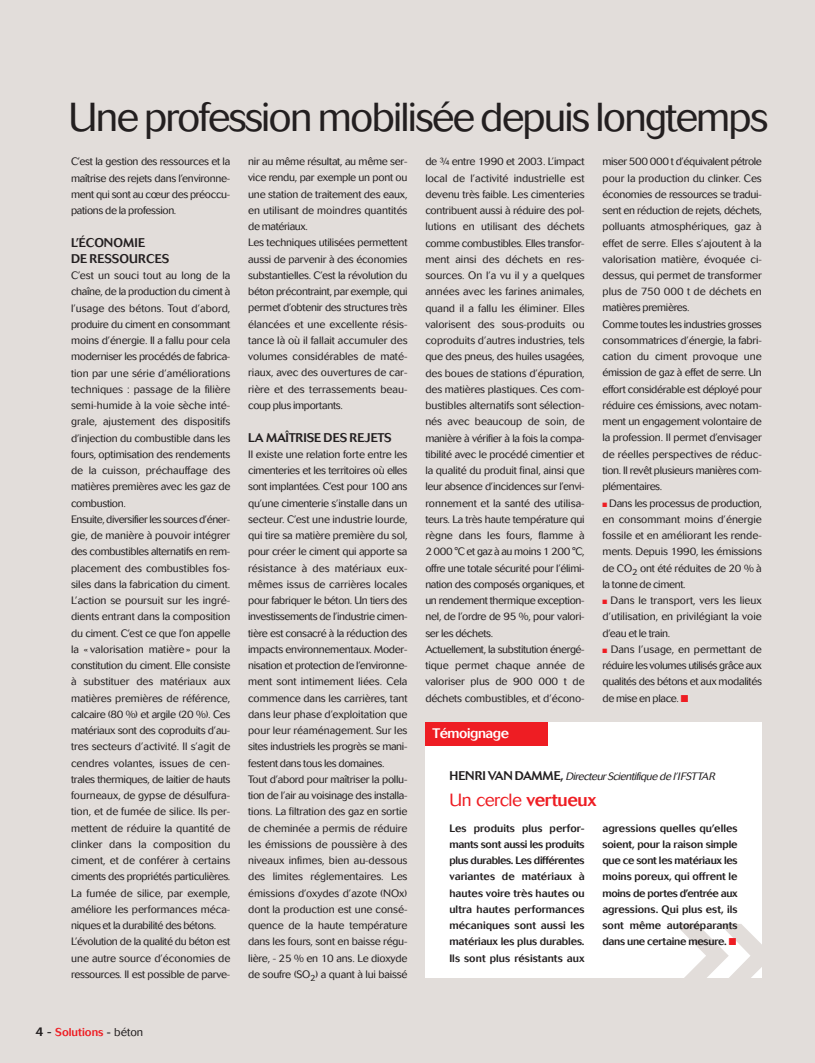
<style>
.page{position:relative;width:815px;height:1063px;background:#e2ddda}
.page>*{position:absolute;margin:0;border:0;box-sizing:border-box;transform-origin:0 0}
.t1{font:300 272.5px "Cosmos";color:#e2ddda}
.t2{font:300 40px "Cosmos";letter-spacing:-.045em;color:#231f20}
.t3{font:300 17.5px "Cosmos";letter-spacing:-.02em;color:#ee1d23}
.t4{font:500 13.75px "Cosmos";letter-spacing:-.03em;color:#fff}
.t5{font:500 12.5px/16.2px "Cosmos";color:#231f20}
.t6{font:500 11.25px "Cosmos";color:#ee1d23}
.t7{font:300 10.62px/16.2px "Cosmos";letter-spacing:-.015em;color:#231f20}
.t8{font:500 10.62px/16.2px "Cosmos";letter-spacing:.005em;color:#231f20;text-align:justify}
.t9{font:italic 300 10.62px "Cosmos";color:#231f20}
.s1{font-size:12.5px;color:#231f20}
.s2{color:#231f20}
.s3{font-weight:300;color:#231f20}
.s4{color:#ee1d23}
.s5{font-weight:500;font-style:normal;font-size:12.5px}
.s6{font-weight:500}
</style>
<div class="page">
<div style="left:425px;top:723px;width:337px;height:255px;background:#fff"></div>
<div style="left:425px;top:723px;width:123px;height:23px;background:#ee1d23"></div>
<h2 class="t2" style="left:68px;top:101px;width:701px">Une profession mobilisée depuis longtemps</h2>
<p class="t7" style="left:71px;top:154px;width:161px;text-align:justify">C’est la gestion des ressources et la maîtrise des rejets dans l’environne&shy;ment qui sont au cœur des préoccu&shy;pations de la profession.</p>
<p class="t5" style="left:71px;top:235px;width:100px">L’ÉCONOMIE<br>DE RESSOURCES</p>
<p class="t7" style="left:71px;top:268px;width:161px">C’est un souci tout au long de la chaîne, de la production du ciment à l’usage des bétons. Tout d’abord, produire du ciment en consommant moins d’énergie. Il a fallu pour cela moderniser les procédés de fabrica&shy;tion par une série d’améliorations techniques : passage de la filière semi-humide à la voie sèche inté&shy;grale, ajustement des dispositifs d’injection du combustible dans les fours, optimisation des rendements de la cuisson, préchauffage des matières premières avec les gaz de combustion.<br>Ensuite, diversifier les sources d’éner&shy;gie, de manière à pouvoir intégrer des combustibles alternatifs en rem&shy;placement des combustibles fos&shy;siles dans la fabrication du ciment.<br>L’action se poursuit sur les ingré&shy;dients entrant dans la composition du ciment. C’est ce que l’on appelle la « valorisation matière » pour la constitution du ciment. Elle consiste à substituer des matériaux aux matières premières de référence, calcaire (80 %) et argile (20 %). Ces matériaux sont des coproduits d’au&shy;tres secteurs d’activité. Il s’agit de cendres volantes, issues de cen&shy;trales thermiques, de laitier de hauts fourneaux, de gypse de désulfura&shy;tion, et de fumée de silice. Ils per&shy;mettent de réduire la quantité de clinker dans la composition du ciment, et de conférer à certains ciments des propriétés particulières.<br>La fumée de silice, par exemple, améliore les performances méca&shy;niques et la durabilité des bétons.<br>L’évolution de la qualité du béton est une autre source d’économies de ressources. Il est possible de parve-</p>
<p class="t7" style="left:248px;top:154px;width:161px">nir au même résultat, au même ser&shy;vice rendu, par exemple un pont ou une station de traitement des eaux, en utilisant de moindres quantités de matériaux.<br>Les techniques utilisées permettent aussi de parvenir à des économies substantielles. C’est la révolution du béton précontraint, par exemple, qui permet d’obtenir des structures très élancées et une excellente résis&shy;tance là où il fallait accumuler des volumes considérables de maté&shy;riaux, avec des ouvertures de car&shy;rière et des terrassements beau&shy;coup plus importants.</p>
<p class="t5" style="left:248px;top:430px;width:145px">LA MAÎTRISE DES REJETS</p>
<p class="t7" style="left:248px;top:447px;width:161px">Il existe une relation forte entre les cimenteries et les territoires où elles sont implantées. C’est pour 100 ans qu’une cimenterie s’installe dans un secteur. C’est une industrie lourde, qui tire sa matière première du sol, pour créer le ciment qui apporte sa résistance à des matériaux eux&shy;mêmes issus de carrières locales pour fabriquer le béton. Un tiers des investissements de l’industrie cimen&shy;tière est consacré à la réduction des impacts environnementaux. Moder&shy;nisation et protection de l’environne&shy;ment sont intimement liées. Cela commence dans les carrières, tant dans leur phase d’exploitation que pour leur réaménagement. Sur les sites industriels les progrès se mani&shy;festent dans tous les domaines.<br>Tout d’abord pour maîtriser la pollu&shy;tion de l’air au voisinage des installa&shy;tions. La filtration des gaz en sortie de cheminée a permis de réduire les émissions de poussière à des niveaux infimes, bien au-dessous des limites réglementaires. Les émissions d’oxydes d’azote (NOx) dont la production est une consé&shy;quence de la haute température dans les fours, sont en baisse régu&shy;lière, - 25 % en 10 ans. Le dioxyde de soufre (SO<sub>2</sub>) a quant à lui baissé</p>
<p class="t6" style="left:35px;top:1028px;width:109px"><span class="s1">4 -</span> Solutions <span class="s2">-</span> <span class="s3">béton</span></p>
<p class="t7" style="left:425px;top:154px;width:161px">de ¾ entre 1990 et 2003. L’impact local de l’activité industrielle est devenu très faible. Les cimenteries contribuent aussi à réduire des pol&shy;lutions en utilisant des déchets comme combustibles. Elles transfor&shy;ment ainsi des déchets en res&shy;sources. On l’a vu il y a quelques années avec les farines animales, quand il a fallu les éliminer. Elles valorisent des sous-produits ou coproduits d’autres industries, tels que des pneus, des huiles usagées, des boues de stations d’épuration, des matières plastiques. Ces com&shy;bustibles alternatifs sont sélection&shy;nés avec beaucoup de soin, de manière à vérifier à la fois la compa&shy;tibilité avec le procédé cimentier et la qualité du produit final, ainsi que leur absence d’incidences sur l’envi&shy;ronnement et la santé des utilisa&shy;teurs. La très haute température qui règne dans les fours, flamme à 2 000 °C et gaz à au moins 1 200 °C, offre une totale sécurité pour l’élimi&shy;nation des composés organiques, et un rendement thermique exception&shy;nel, de l’ordre de 95 %, pour valori&shy;ser les déchets.<br>Actuellement, la substitution énergé&shy;tique permet chaque année de valoriser plus de 900 000 t de déchets combustibles, et d’écono-</p>
<p class="t7" style="left:602px;top:154px;width:161px">miser 500 000 t d’équivalent pétrole pour la production du clinker. Ces économies de ressources se tradui&shy;sent en réduction de rejets, déchets, polluants atmosphériques, gaz à effet de serre. Elles s’ajoutent à la valorisation matière, évoquée ci&shy;dessus, qui permet de transformer plus de 750 000 t de déchets en matières premières.<br>Comme toutes les industries grosses consommatrices d’énergie, la fabri&shy;cation du ciment provoque une émission de gaz à effet de serre. Un effort considérable est déployé pour réduire ces émissions, avec notam&shy;ment un engagement volontaire de la profession. Il permet d’envisager de réelles perspectives de réduc&shy;tion. Il revêt plusieurs manières com&shy;plémentaires.</p>
<p class="t7" style="left:602px;top:496px;width:161px;text-align:justify"><span class="s4">■</span> Dans les processus de production, en consommant moins d’énergie fossile et en améliorant les rende&shy;ments. Depuis 1990, les émissions de CO<sub>2</sub> ont été réduites de 20 % à la tonne de ciment.</p>
<p class="t7" style="left:602px;top:593px;width:161px;text-align:justify"><span class="s4">■</span> Dans le transport, vers les lieux d’utilisation, en privilégiant la voie d’eau et le train.</p>
<p class="t7" style="left:602px;top:642px;width:161px;text-align:justify"><span class="s4">■</span> Dans l’usage, en permettant de réduire les volumes utilisés grâce aux qualités des bétons et aux modalités de mise en place. <span class="s4">■</span></p>
<p class="t4" style="left:432px;top:729px;width:78px">Témoignage</p>
<p class="t9" style="left:449px;top:772px;width:267px"><span class="s5">H E N R I VA N D A M M E ,</span> DirecteurScientifique de l’IFSTTAR</p>
<h3 class="t3" style="left:449px;top:793px;width:149px">Un cercle <span class="s6">vertueux</span></h3>
<p class="t8" style="left:449px;top:821px;width:137px">Les produits plus perfor&shy;mants sont aussi les produits plus durables. Les différentes variantes de matériaux à hautes voire très hautes ou ultra hautes performances mécaniques sont aussi les matériaux les plus durables.<br>Ils sont plus résistants aux</p>
<p class="t8" style="left:602px;top:821px;width:137px">agressions quelles qu’elles soient, pour la raison simple que ce sont les matériaux les moins poreux, qui offrent le moins de portes d’entrée aux agres sions. Qui plus est, ils sont même autoréparants dans une certaine mesure. <span class="s4">■</span></p>
<h1 class="t1" style="left:670px;top:824px;width:109px">»</h1>
</div>
